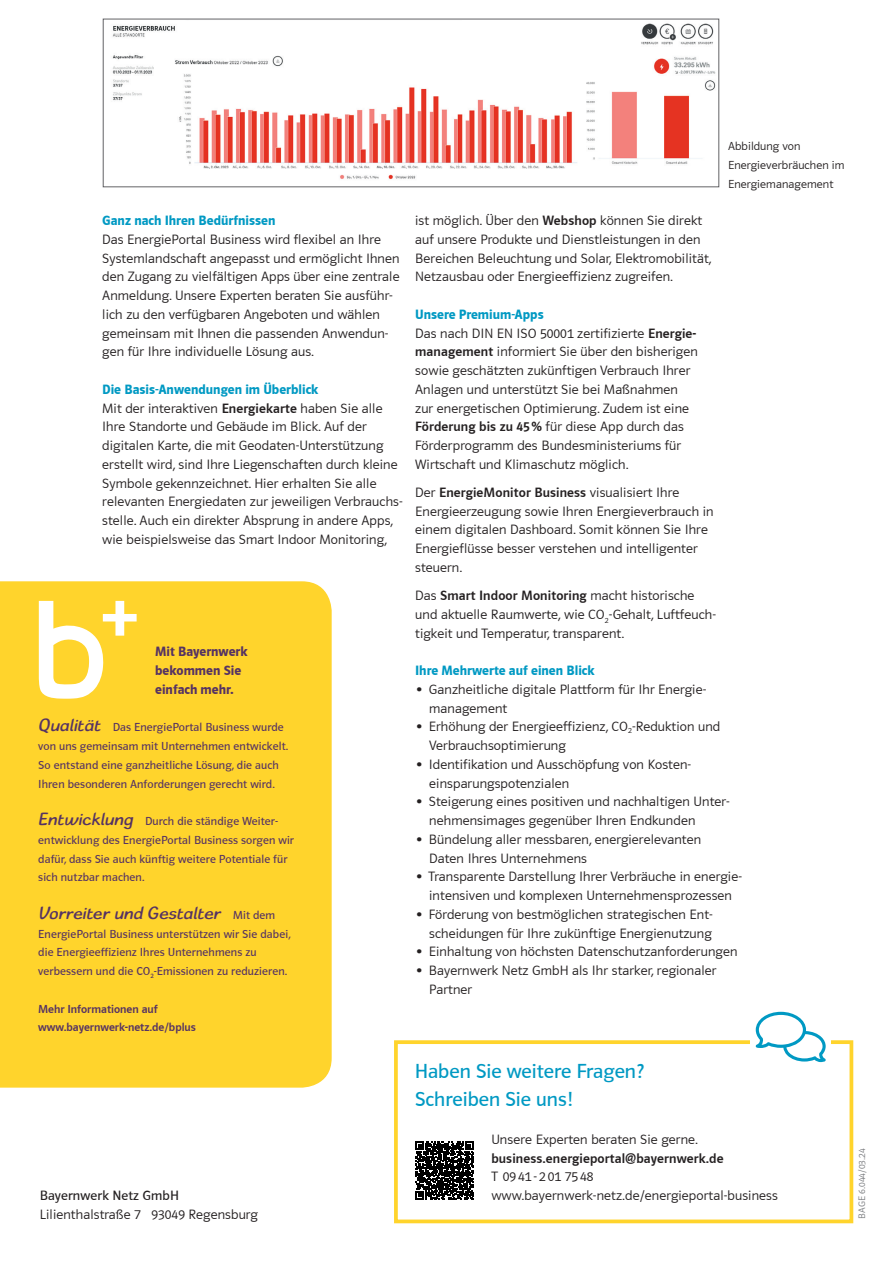
<style>
.page{position:relative;width:893px;height:1263px;background:#fff}
.page>*{position:absolute;margin:0;border:0;box-sizing:border-box;transform-origin:0 0}
.t1{font:21px/28.5px "Polo 11 R";color:#0099c3}
.t2{font:16.5px "E.ON";color:#553263}
.t3{font:13.95px/18.8px "Polo 11 R Leicht";letter-spacing:.01em;color:#231f20}
.t4{font:13.95px "Polo 22 R Bold";color:#0099c3}
.t5{font:700 13.95px "Polo 11 R Leicht";letter-spacing:.01em;color:#231f20}
.t6{font:13.95px/18.8px "Polo 11 R Bold";color:#553263}
.t7{font:13.95px "Polo 11 R";letter-spacing:.01em;color:#231f20}
.t8{font:12px/18.8px "Polo 11 R";letter-spacing:.01em;color:#553263}
.t9{font:12px/18.8px "Polo 11 R Leicht";letter-spacing:.01em;color:#231f20}
.t10{font:700 12px/18.8px "Polo 11 R Leicht";color:#553263}
.t11{font:9.75px "Polo 11 R Leicht";letter-spacing:.01em;color:#7c7e81}
.s1{font-weight:700}
.s2{font-family:"E.ON";font-size:16.5px}
.s3{font-family:"Polo 11 R";font-size:12px}
.s4{font-size:24px}
</style>
<div class="page">
<div style="left:394px;top:1040px;width:459px;height:183px;border:4px solid #ffd42c"></div>
<svg style="left:415px;top:1142px;width:59px;height:58px"></svg>
<svg style="left:416px;top:1142px;width:57px;height:57px"></svg>
<div style="left:750px;top:1003px;width:80px;height:75px;background:#fff"></div>
<svg style="left:756px;top:1012px;width:70px;height:50px"></svg>
<div style="left:0;top:581px;width:332px;height:507px;background:#ffd42c"></div>
<svg style="left:39px;top:601px;width:98px;height:98px"></svg>
<img style="left:112px;top:23px;width:604px;height:157px">
<div style="left:103px;top:19px;width:616px;height:168px;border:1px solid #636366"></div>
<p class="t4" style="left:102px;top:213px;width:175px">Ganz nach Ihren Bedürfnissen</p>
<p class="t3" style="left:102px;top:230px;width:299px">Das EnergiePortal Business wird flexibel an Ihre Systemlandschaft angepasst und ermöglicht Ihnen den Zugang zu vielfältigen Apps über eine zentrale Anmeldung. Unsere Experten beraten Sie ausführ&shy;lich zu den verfügbaren Angeboten und wählen gemeinsam mit Ihnen die passenden Anwendun&shy;gen für Ihre individuelle Lösung aus.</p>
<p class="t4" style="left:102px;top:382px;width:218px">Die Basis-Anwendungen im Überblick</p>
<p class="t3" style="left:102px;top:399px;width:302px">Mit der interaktiven <span class="s1">Energiekarte</span> haben Sie alle Ihre Standorte und Gebäude im Blick. Auf der digitalen Karte, die mit Geodaten-Unterstützung erstellt wird, sind Ihre Liegenschaften durch kleine Symbole gekennzeichnet. Hier erhalten Sie alle relevanten Energiedaten zur jeweiligen Verbrauchs&shy;stelle. Auch ein direkter Absprung in andere Apps, wie beispielsweise das Smart Indoor Monitoring,</p>
<p class="t6" style="left:155px;top:643px;width:94px">Mit Bayernwerk bekommen Sie einfach mehr.</p>
<p class="t8" style="left:38px;top:718px;width:251px"><span class="s2">Qualität</span> Das EnergiePortal Business wurde von uns gemeinsam mit Unternehmen entwickelt.<br>So entstand eine ganzheitliche Lösung, die auch Ihren besonderen Anforderungen gerecht wird.</p>
<p class="t8" style="left:38px;top:812px;width:257px"><span class="s2">Entwicklung</span> Durch die ständige Weiter&shy;entwicklung des EnergiePortal Business sorgen wir dafür, dass Sie auch künftig weitere Potentiale für sich nutzbar machen.</p>
<p class="t2" style="left:38px;top:903px;width:239px">Vorreiter und Gestalter <span class="s3">Mit dem</span></p>
<p class="t8" style="left:38px;top:924px;width:254px">EnergiePortal Business unterstützen wir Sie dabei, die Energieeffizienz Ihres Unternehmens zu verbessern und die CO<sub>2</sub>-Emissionen zu reduzieren.</p>
<p class="t10" style="left:38px;top:999px;width:159px">Mehr Informationen auf www.bayernwerk-netz.de/bplus</p>
<p class="t7" style="left:40px;top:1188px;width:141px">Bayernwerk Netz GmbH</p>
<p class="t3" style="left:40px;top:1205px;width:220px">Lilienthalstraße 7 93049 Regensburg</p>
<p class="t3" style="left:415px;top:211px;width:298px">ist möglich. Über den <span class="s1">Webshop</span> können Sie direkt auf unsere Produkte und Dienstleistungen in den Bereichen Beleuchtung und Solar, Elektromobilität, Netzausbau oder Energieeffizienz zugreifen.</p>
<p class="t4" style="left:415px;top:307px;width:130px">Unsere Premium-Apps</p>
<p class="t3" style="left:415px;top:324px;width:284px">Das nach DIN EN ISO 50001 zertifizierte <span class="s1">Energie&shy;management</span> informiert Sie über den bisherigen sowie geschätzten zukünftigen Verbrauch Ihrer Anlagen und unterstützt Sie bei Maßnahmen zur energetischen Optimierung. Zudem ist eine <span class="s1">Förderung bis zu 45 %</span> für diese App durch das Förderprogramm des Bundesministeriums für Wirtschaft und Klimaschutz möglich.</p>
<p class="t3" style="left:415px;top:483px;width:300px">Der <span class="s1">EnergieMonitor Business</span> visualisiert Ihre Energieerzeugung sowie Ihren Energieverbrauch in einem digitalen Dashboard. Somit können Sie Ihre Energieflüsse besser verstehen und intelligenter steuern.</p>
<p class="t3" style="left:415px;top:586px;width:302px">Das <span class="s1">Smart Indoor Monitoring</span> macht historische und aktuelle Raumwerte, wie CO<sub>2</sub>-Gehalt, Luftfeuch&shy;tigkeit und Temperatur, transparent.</p>
<p class="t9" style="left:728px;top:137px;width:118px">Abbildung von<br>Energieverbräuchen im<br>Energiemanagement</p>
<p class="t4" style="left:415px;top:663px;width:181px">Ihre Mehrwerte auf einen Blick</p>
<p class="t3" style="left:429px;top:680px;width:278px;text-indent:-14px"><span class="s4">•</span> Ganzheitliche digitale Plattform für Ihr Energie&shy;management</p>
<p class="t3" style="left:429px;top:717px;width:293px;text-indent:-14px"><span class="s4">•</span> Erhöhung der Energieeffizienz, CO<sub>2</sub>-Reduktion und<br>Verbrauchsoptimierung</p>
<p class="t3" style="left:429px;top:755px;width:263px;text-indent:-14px"><span class="s4">•</span> Identifikation und Ausschöpfung von Kosten&shy;einsparungspotenzialen</p>
<p class="t3" style="left:429px;top:792px;width:302px;text-indent:-14px"><span class="s4">•</span> Steigerung eines positiven und nachhaltigen Unter&shy;nehmensimages gegenüber Ihren Endkunden</p>
<p class="t3" style="left:429px;top:830px;width:273px;text-indent:-14px"><span class="s4">•</span> Bündelung aller messbaren, energierelevanten<br>Daten Ihres Unternehmens</p>
<p class="t3" style="left:415px;top:867px;width:328px;text-align:center"><span class="s4">•</span> Transparente Darstellung Ihrer Verbräuche in energie&shy;intensiven und komplexen Unternehmensprozessen</p>
<p class="t3" style="left:415px;top:905px;width:299px;text-align:right"><span class="s4">•</span> Förderung von bestmöglichen strategischen Ent&shy;scheidungen für Ihre zukünftige Energienutzung</p>
<p class="t3" style="left:415px;top:942px;width:324px"><span class="s4">•</span> Einhaltung von höchsten Datenschutzanforderungen</p>
<p class="t3" style="left:429px;top:961px;width:289px;text-indent:-14px"><span class="s4">•</span> Bayernwerk Netz GmbH als Ihr starker, regionaler<br>Partner</p>
<h1 class="t1" style="left:415px;top:1057px;width:231px">Haben Sie weitere Fragen?<br>Schreiben Sie uns!</h1>
<p class="t3" style="left:491px;top:1130px;width:208px">Unsere Experten beraten Sie gerne.</p>
<p class="t5" style="left:491px;top:1150px;width:234px">business.energieportal@bayernwerk.de</p>
<p class="t3" style="left:491px;top:1167px;width:288px">T 09 41 - 2 01 75 48 www.bayernwerk-netz.de/energieportal-business</p>
<p class="t11" style="left:857px;top:1219px;width:72px;rotate:-90deg">BAGE 6.044/03.24</p>
</div>
